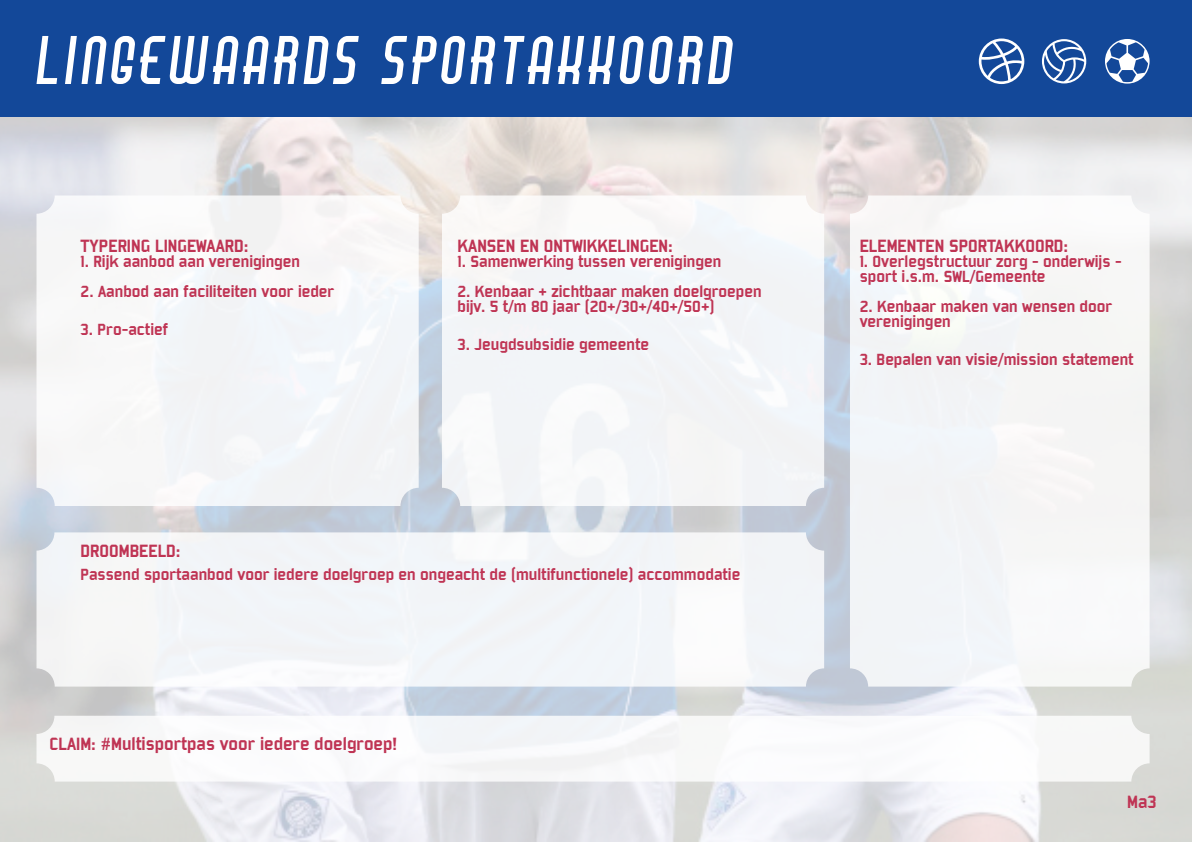
<style>
.page{position:relative;width:1192px;height:842px;background:#fff}
.page>*{position:absolute;margin:0;border:0;box-sizing:border-box;transform-origin:0 0}
.t1{font:59.95px "Air Americana";letter-spacing:.075em;color:#fff}
.t2{font:19.25px "Bombardier";color:#bf3454}
.t3{font:17.5px/15px "Bombardier";color:#bf3454}
</style>
<div class="page">
<img style="left:0;top:117px;width:1192px;height:724px">
<div style="left:442px;top:195px;width:382px;height:311px;background:#f2f5f8;border-radius:18px"></div>
<div style="left:0;top:0;width:1192px;height:117px;background:#134899"></div>
<div style="left:37px;top:195px;width:382px;height:311px;background:#f5f6f8;border-radius:18px"></div>
<div style="left:37px;top:532px;width:787px;height:155px;background:#f2f5f8;border-radius:18px"></div>
<div style="left:37px;top:716px;width:1113px;height:65px;background:#fff;border-radius:18px"></div>
<div style="left:850px;top:195px;width:300px;height:492px;background:#f5f5f6;border-radius:18px"></div>
<svg style="left:979px;top:39px;width:45px;height:45px"></svg>
<svg style="left:1105px;top:39px;width:45px;height:45px"></svg>
<svg style="left:1042px;top:39px;width:44px;height:44px"></svg>
<p class="t1" style="left:37px;top:30px;width:698px">LINGEWAARDS SPORTAKKOORD</p>
<p class="t2" style="left:81px;top:236px;width:169px">TYPERING LINGEWAARD:</p>
<p class="t3" style="left:81px;top:254px;width:221px">1. Rijk aanbod aan verenigingen</p>
<p class="t3" style="left:81px;top:284px;width:255px">2. Aanbod aan faciliteiten voor ieder</p>
<p class="t3" style="left:81px;top:322px;width:89px">3. Pro-actief</p>
<p class="t2" style="left:458px;top:236px;width:217px">KANSEN EN ONTWIKKELINGEN:</p>
<p class="t3" style="left:458px;top:254px;width:265px">1. Samenwerking tussen verenigingen</p>
<p class="t3" style="left:458px;top:284px;width:306px">2. Kenbaar + zichtbaar maken doelgroepen</p>
<p class="t3" style="left:458px;top:299px;width:259px">bijv. 5 t/m 80 jaar (20+/30+/40+/50+)</p>
<p class="t3" style="left:458px;top:337px;width:193px">3. Jeugdsubsidie gemeente</p>
<p class="t2" style="left:81px;top:540px;width:102px">DROOMBEELD:</p>
<p class="t3" style="left:81px;top:566px;width:661px">Passend sportaanbod voor iedere doelgroep en ongeacht de (multifunctionele) accommodatie</p>
<p class="t2" style="left:50px;top:734px;width:349px">CLAIM: #Multisportpas voor iedere doelgroep!</p>
<p class="t2" style="left:860px;top:236px;width:210px">ELEMENTEN SPORTAKKOORD:</p>
<p class="t3" style="left:860px;top:254px;width:263px">1. Overlegstructuur zorg - onderwijs - sport i.s.m. SWL/Gemeente</p>
<p class="t3" style="left:860px;top:299px;width:254px">2. Kenbaar maken van wensen door verenigingen</p>
<p class="t3" style="left:860px;top:352px;width:275px">3. Bepalen van visie/mission statement</p>
<p class="t2" style="left:1127px;top:792px;width:31px">Ma3</p>
</div>
